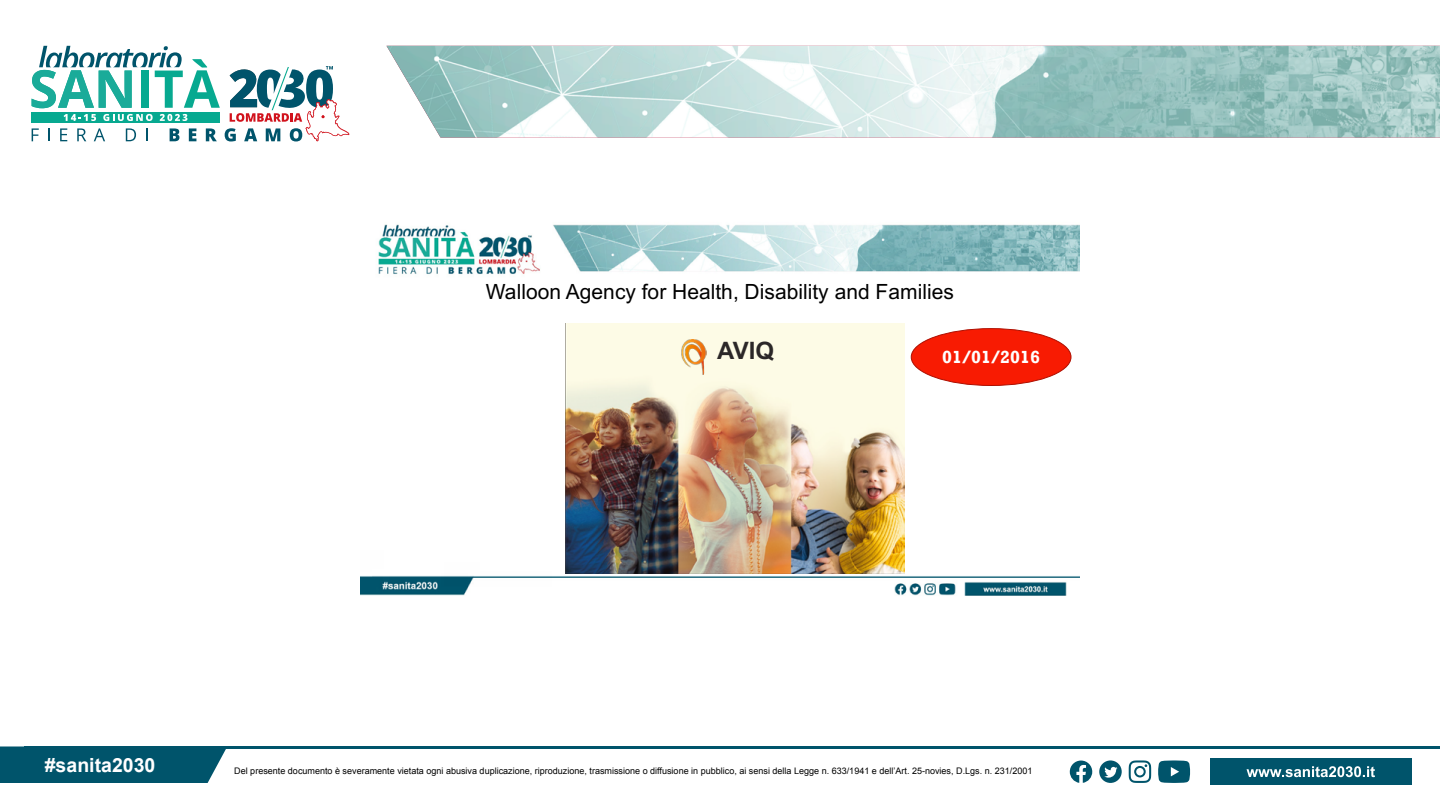
<style>
.page{position:relative;width:1440px;height:810px;background:#fff}
.page>*{position:absolute;margin:0;border:0;box-sizing:border-box;transform-origin:0 0}
.t1{font:700 24px "Arial";color:#2b2728}
.t2{font:21px "Arial";color:#000}
.t3{font:700 19.5px "Arial";color:#fff}
.t4{font:700 18px "Rockwell";color:#fff}
.t5{font:9px "Arial";color:#000}
</style>
<div class="page">
<img style="left:386px;top:46px;width:1054px;height:92px">
<svg style="left:32px;top:46px;width:317px;height:95px"></svg>
<div style="left:0;top:746px;width:226px;height:37px;background:#00546b"></div>
<div style="left:1210px;top:759px;width:201px;height:26px;background:#00546b"></div>
<hr style="left:24px;top:746px;width:1416px;height:3px;background:#00546b">
<svg style="left:1247px;top:766px;width:128px;height:11px"></svg>
<svg style="left:1129px;top:760px;width:22px;height:23px"></svg>
<svg style="left:1158px;top:760px;width:32px;height:23px"></svg>
<svg style="left:1070px;top:761px;width:22px;height:22px"></svg>
<svg style="left:1099px;top:760px;width:23px;height:23px"></svg>
<img style="left:360px;top:224px;width:720px;height:372px">
<img style="left:566px;top:324px;width:339px;height:249px">
<img style="left:682px;top:340px;width:25px;height:34px">
<div style="left:911px;top:329px;width:160px;height:56px;background:#f81b02;border-radius:50%"></div>
<div style="left:911px;top:328px;width:160px;height:58px;border:1px solid #ae0f01;border-radius:50%"></div>
<h2 class="t2" style="left:486px;top:277px;width:470px">Walloon Agency for Health, Disability and Families</h2>
<h1 class="t1" style="left:717px;top:334px;width:58px">AVIQ</h1>
<h3 class="t4" style="left:942px;top:346px;width:99px">01/01/2016</h3>
<h3 class="t3" style="left:45px;top:752px;width:112px">#sanita2030</h3>
<p class="t5" style="left:234px;top:765px;width:800px">Del presente documento è severamente vietata ogni abusiva duplicazione, riproduzione, trasmissione o diffusione in pubblico, ai sensi della Legge n. 633/1941 e dell’Art. 25-novies, D.Lgs. n. 231/2001</p>
</div>
